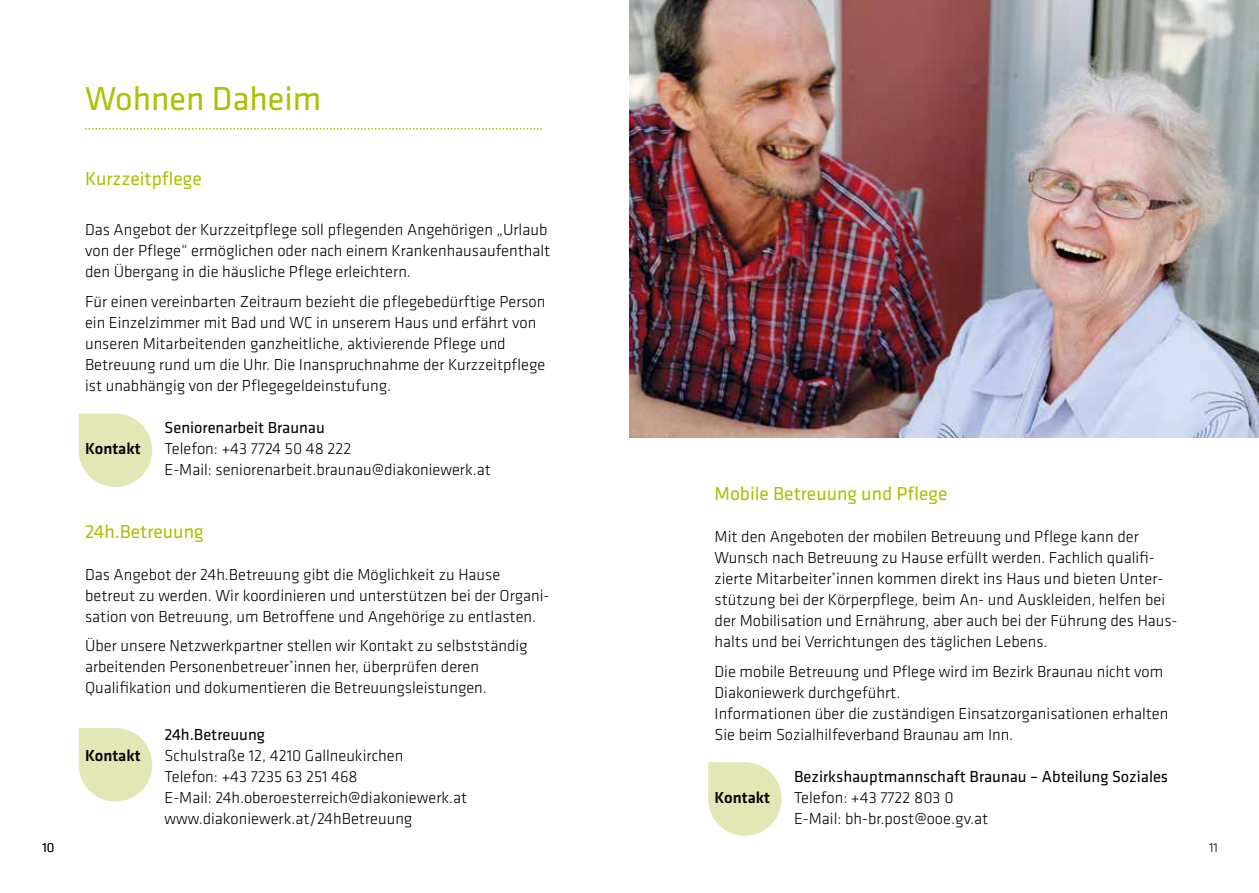
<style>
.page{position:relative;width:1259px;height:893px;background:#fff}
.page>*{position:absolute;margin:0;border:0;box-sizing:border-box;transform-origin:0 0}
.t1{font:34.5px "Klavika Basic";color:#aec000}
.t2{font:19.5px "Klavika Basic";color:#aec000}
.t3{font:300 16.5px/21px "Klavika Basic";color:#000}
.t4{font:16.5px "Klavika Basic";color:#000}
.t5{font:500 16.5px "Klavika Basic";color:#000}
.t6{font:300 13.5px "Klavika Basic";color:#000}
</style>
<div class="page">
<svg style="left:708px;top:762px;width:73px;height:74px"></svg>
<svg style="left:85px;top:128px;width:457px;height:2px"></svg>
<img style="left:629px;top:0;width:630px;height:438px">
<svg style="left:79px;top:414px;width:73px;height:73px"></svg>
<svg style="left:79px;top:728px;width:73px;height:73px"></svg>
<h1 class="t1" style="left:85px;top:76px;width:238px">Wohnen Daheim</h1>
<p class="t2" style="left:85px;top:165px;width:118px">Kurzzeitpflege</p>
<p class="t3" style="left:85px;top:219px;width:467px">Das Angebot der Kurzzeitpflege soll pflegenden Angehörigen „Urlaub von der Pflege“ ermöglichen oder nach einem Krankenhausaufenthalt den Übergang in die häusliche Pflege erleichtern.</p>
<p class="t3" style="left:85px;top:291px;width:462px">Für einen vereinbarten Zeitraum bezieht die pflegebedürftige Person ein Einzelzimmer mit Bad und WC in unserem Haus und erfährt von unseren Mitarbeitenden ganzheitliche, aktivierende Pflege und Betreuung rund um die Uhr. Die Inanspruchnahme der Kurzzeitpflege ist unabhängig von der Pflegegeldeinstufung.</p>
<p class="t4" style="left:165px;top:416px;width:162px">Seniorenarbeit Braunau</p>
<p class="t5" style="left:85px;top:437px;width:57px">Kontakt</p>
<p class="t3" style="left:165px;top:438px;width:328px">Telefon: +43 7724 50 48 222<br>E-Mail: seniorenarbeit.braunau@diakoniewerk.at</p>
<p class="t2" style="left:85px;top:519px;width:120px">24h.Betreuung</p>
<p class="t3" style="left:85px;top:564px;width:466px">Das Angebot der 24h.Betreuung gibt die Möglichkeit zu Hause betreut zu werden. Wir koordinieren und unterstützen bei der Organi&shy;sation von Betreuung, um Betroffene und Angehörige zu entlasten.</p>
<p class="t3" style="left:85px;top:635px;width:444px">Über unsere Netzwerkpartner stellen wir Kontakt zu selbstständig arbeitenden Personenbetreuer<sup>*</sup>innen her, überprüfen deren<br>Qualifikation und dokumentieren die Betreuungsleistungen.</p>
<p class="t4" style="left:165px;top:723px;width:102px">24h.Betreuung</p>
<p class="t5" style="left:85px;top:744px;width:57px">Kontakt</p>
<p class="t3" style="left:165px;top:744px;width:304px">Schulstraße 12, 4210 Gallneukirchen<br>Telefon: +43 7235 63 251 468<br>E-Mail: 24h.oberoesterreich@diakoniewerk.at www.diakoniewerk.at/24hBetreuung</p>
<p class="t2" style="left:714px;top:481px;width:234px">Mobile Betreuung und Pflege</p>
<p class="t3" style="left:714px;top:526px;width:464px">Mit den Angeboten der mobilen Betreuung und Pflege kann der Wunsch nach Betreuung zu Hause erfüllt werden. Fachlich qualifi&shy;zierte Mitarbeiter<sup>*</sup>innen kommen direkt ins Haus und bieten Unter&shy;stützung bei der Körperpflege, beim An- und Auskleiden, helfen bei der Mobilisation und Ernährung, aber auch bei der Führung des Haus&shy;halts und bei Verrichtungen des täglichen Lebens.</p>
<p class="t3" style="left:714px;top:660px;width:455px">Die mobile Betreuung und Pflege wird im Bezirk Braunau nicht vom Diakoniewerk durchgeführt.<br>Informationen über die zuständigen Einsatzorganisationen erhalten Sie beim Sozialhilfeverband Braunau am Inn.</p>
<p class="t4" style="left:794px;top:765px;width:376px">Bezirkshauptmannschaft Braunau – Abteilung Soziales</p>
<p class="t5" style="left:714px;top:786px;width:57px">Kontakt</p>
<p class="t3" style="left:794px;top:786px;width:195px">Telefon: +43 7722 803 0<br>E-Mail: bh-br.post@ooe.gv.at</p>
<p class="t6" style="left:43px;top:839px;width:13px">10</p>
<p class="t6" style="left:1209px;top:839px;width:10px">11</p>
</div>
